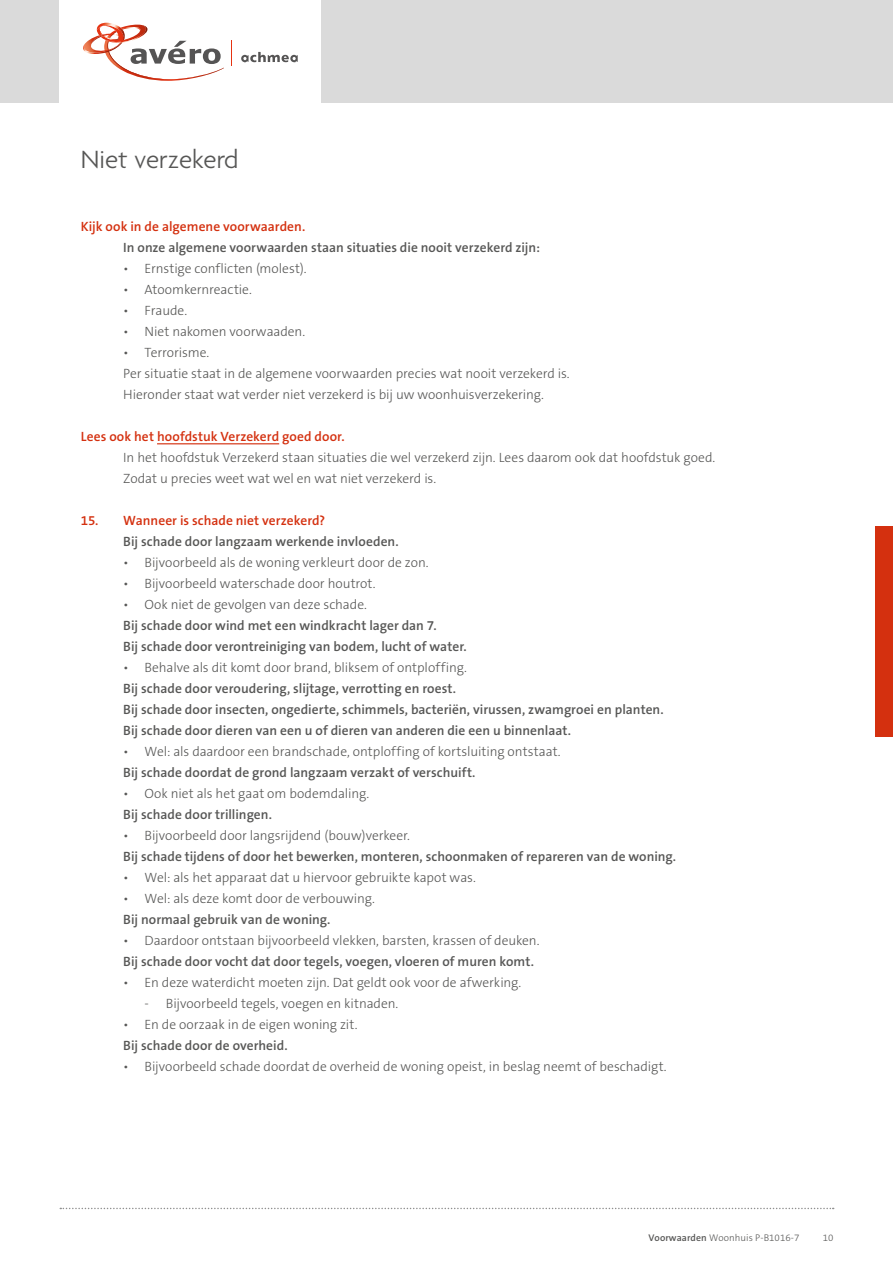
<style>
.page{position:relative;width:893px;height:1263px;background:#fff}
.page>*{position:absolute;margin:0;border:0;box-sizing:border-box;transform-origin:0 0}
.t1{font:300 27px "Agenda";color:#575756}
.t2{font:300 13.5px/21px "The Sans B3";color:#575756}
.t3{font:600 13.5px/21px "The Sans B6";color:#575756}
.t4{font:600 13.5px "The Sans B6";letter-spacing:.005em;color:#d4300f}
.t5{font:300 9.75px "The Sans B3";letter-spacing:.005em;color:#575756}
.s1{font-family:"The Sans B6";font-weight:600}
</style>
<div class="page">
<div style="left:0;top:0;width:893px;height:103px;background:#dadada"></div>
<div style="left:60px;top:0;width:261px;height:103px;background:#fff"></div>
<svg style="left:241px;top:52px;width:57px;height:10px"></svg>
<svg style="left:83px;top:22px;width:141px;height:59px"></svg>
<svg style="left:231px;top:41px;width:1px;height:25px"></svg>
<svg style="left:60px;top:1208px;width:774px;height:1px"></svg>
<hr style="left:157px;top:443px;width:122px;height:1px;background:#d4300f">
<div style="left:876px;top:526px;width:17px;height:211px;background:#d4300f"></div>
<h1 class="t1" style="left:81px;top:145px;width:159px">Niet verzekerd</h1>
<p class="t4" style="left:81px;top:219px;width:226px">Kijk ook in de algemene voorwaarden.</p>
<p class="t3" style="left:123px;top:238px;width:418px">In onze algemene voorwaarden staan situaties die nooit verzekerd zijn:</p>
<p class="t2" style="left:123px;top:259px;width:185px">• Ernstige conflicten (molest).</p>
<p class="t2" style="left:123px;top:280px;width:130px">• Atoomkernreactie.</p>
<p class="t2" style="left:123px;top:301px;width:65px">• Fraude.</p>
<p class="t2" style="left:123px;top:322px;width:183px">• Niet nakomen voorwaaden.</p>
<p class="t2" style="left:123px;top:343px;width:448px">• Terrorisme.<br>Per situatie staat in de algemene voorwaarden precies wat nooit verzekerd is.<br>Hieronder staat wat verder niet verzekerd is bij uw woonhuisverzekering.</p>
<p class="t4" style="left:81px;top:429px;width:265px">Lees ook het hoofdstuk Verzekerd goed door.</p>
<p class="t2" style="left:123px;top:448px;width:594px">In het hoofdstuk Verzekerd staan situaties die wel verzekerd zijn. Lees daarom ook dat hoofdstuk goed.<br>Zodat u precies weet wat wel en wat niet verzekerd is.</p>
<p class="t4" style="left:81px;top:513px;width:246px">15. Wanneer is schade niet verzekerd?</p>
<p class="t3" style="left:123px;top:532px;width:277px">Bij schade door langzaam werkende invloeden.</p>
<p class="t2" style="left:123px;top:553px;width:307px">• Bijvoorbeeld als de woning verkleurt door de zon.</p>
<p class="t2" style="left:123px;top:574px;width:254px">• Bijvoorbeeld waterschade door houtrot.</p>
<p class="t2" style="left:123px;top:595px;width:245px">• Ook niet de gevolgen van deze schade.</p>
<p class="t3" style="left:123px;top:616px;width:345px">Bij schade door wind met een windkracht lager dan 7.<br>Bij schade door verontreiniging van bodem, lucht of water.</p>
<p class="t2" style="left:123px;top:658px;width:345px">• Behalve als dit komt door brand, bliksem of ontploffing.</p>
<p class="t3" style="left:123px;top:679px;width:542px">Bij schade door veroudering, slijtage, verrotting en roest.<br>Bij schade door insecten, ongedierte, schimmels, bacteriën, virussen, zwamgroei en planten.<br>Bij schade door dieren van een u of dieren van anderen die een u binnenlaat.</p>
<p class="t2" style="left:123px;top:742px;width:439px">• Wel: als daardoor een brandschade, ontploffing of kortsluiting ontstaat.</p>
<p class="t3" style="left:123px;top:763px;width:354px">Bij schade doordat de grond langzaam verzakt of verschuift.</p>
<p class="t2" style="left:123px;top:784px;width:247px">• Ook niet als het gaat om bodemdaling.</p>
<p class="t3" style="left:123px;top:805px;width:150px">Bij schade door trillingen.</p>
<p class="t2" style="left:123px;top:826px;width:288px">• Bijvoorbeeld door langsrijdend (bouw)verkeer.</p>
<p class="t3" style="left:123px;top:847px;width:554px">Bij schade tijdens of door het bewerken, monteren, schoonmaken of repareren van de woning.</p>
<p class="t2" style="left:123px;top:868px;width:354px">• Wel: als het apparaat dat u hiervoor gebruikte kapot was.</p>
<p class="t2" style="left:123px;top:889px;width:253px">• Wel: als deze komt door de verbouwing.</p>
<p class="t3" style="left:123px;top:910px;width:209px">Bij normaal gebruik van de woning.</p>
<p class="t2" style="left:123px;top:931px;width:418px">• Daardoor ontstaan bijvoorbeeld vlekken, barsten, krassen of deuken.</p>
<p class="t3" style="left:123px;top:952px;width:412px">Bij schade door vocht dat door tegels, voegen, vloeren of muren komt.</p>
<p class="t2" style="left:123px;top:973px;width:399px">• En deze waterdicht moeten zijn. Dat geldt ook voor de afwerking.</p>
<p class="t2" style="left:145px;top:994px;width:255px">- Bijvoorbeeld tegels, voegen en kitnaden.</p>
<p class="t2" style="left:123px;top:1015px;width:236px">• En de oorzaak in de eigen woning zit.</p>
<p class="t3" style="left:123px;top:1036px;width:166px">Bij schade door de overheid.</p>
<p class="t2" style="left:123px;top:1057px;width:545px">• Bijvoorbeeld schade doordat de overheid de woning opeist, in beslag neemt of beschadigt.</p>
<p class="t5" style="left:648px;top:1233px;width:152px"><span class="s1">Voorwaarden</span> Woonhuis P-B1016-7</p>
<p class="t5" style="left:823px;top:1233px;width:12px">10</p>
</div>
